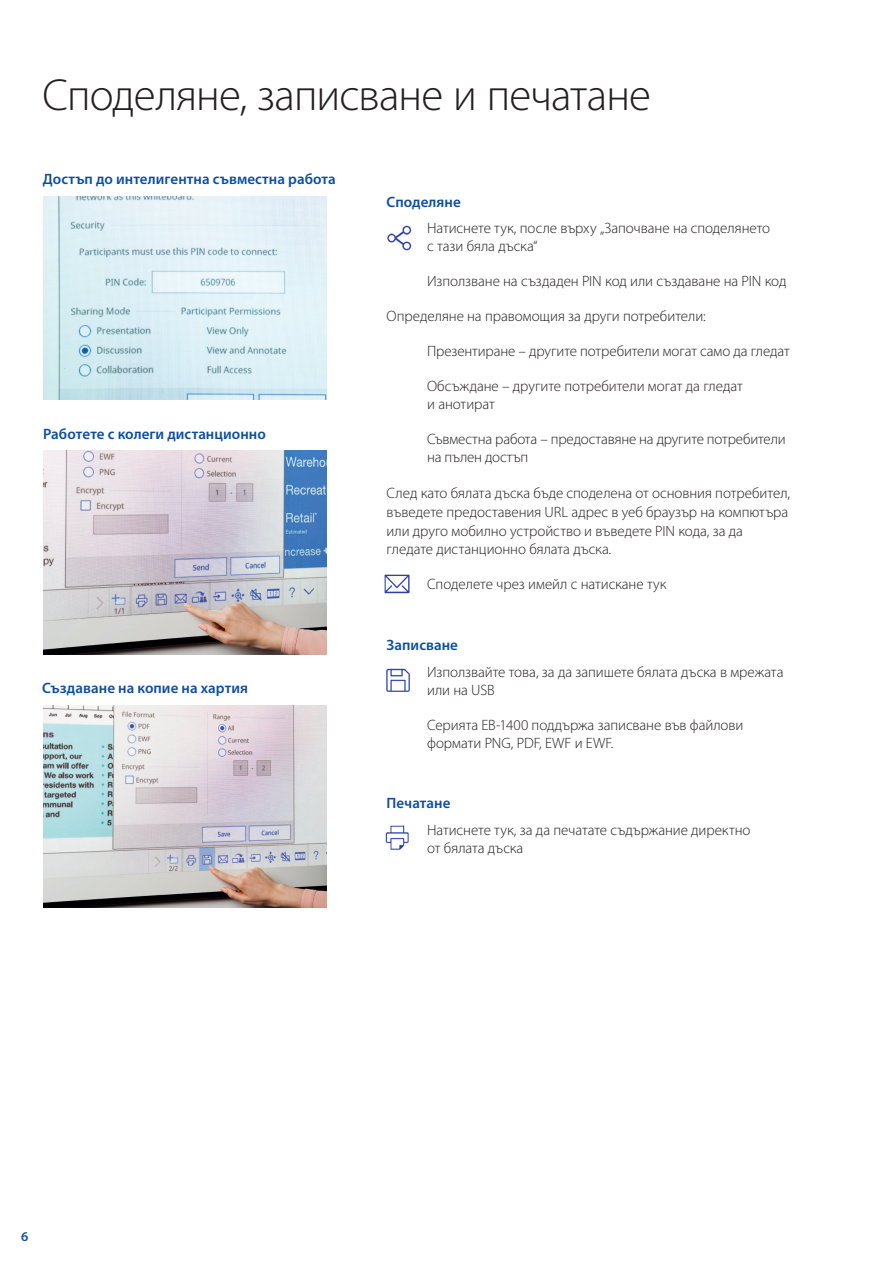
<style>
.page{position:relative;width:893px;height:1263px;background:#fff}
.page>*{position:absolute;margin:0;border:0;box-sizing:border-box;transform-origin:0 0}
.Page_title{font:300 45px "Myriad Pro";letter-spacing:-.02em;color:#231f20}
.Body__enlarged_for_t{font:300 15px/18px "Myriad Pro";letter-spacing:-.005em;color:#231f20}
.Subheads__enlarged_f{font:600 15px "Myriad Pro";letter-spacing:.005em;color:#0d4da1}
.Numbering_copy{font:600 15px "Myriad Pro";color:#0d4da1}
.t1{font:600 13.5px "Myriad Pro";color:#0d4da1}
</style>
<div class="page">
<img style="left:43px;top:451px;width:284px;height:203px">
<img style="left:43px;top:196px;width:284px;height:203px">
<img style="left:43px;top:705px;width:284px;height:203px">
<img style="left:387px;top:225px;width:25px;height:26px">
<img style="left:384px;top:574px;width:26px;height:20px">
<img style="left:386px;top:668px;width:24px;height:24px">
<img style="left:385px;top:825px;width:24px;height:25px">
<p class="Page_title" style="left:43px;top:68px;width:610px">Споделяне, записване и печатане</p>
<p class="Subheads__enlarged_f" style="left:43px;top:169px;width:294px">Достъп до интелигентна съвместна работа</p>
<p class="Subheads__enlarged_f" style="left:43px;top:424px;width:224px">Работете с колеги дистанционно</p>
<p class="Subheads__enlarged_f" style="left:42px;top:679px;width:207px">Създаване на копие на хартия</p>
<p class="Numbering_copy" style="left:387px;top:192px;width:76px">Споделяне</p>
<p class="Body__enlarged_for_t" style="left:427px;top:219px;width:344px">Натиснете тук, после върху „Започване на споделянето с тази бяла дъска“</p>
<p class="Body__enlarged_for_t" style="left:427px;top:272px;width:361px">Използване на създаден PIN код или създаване на PIN код</p>
<p class="Body__enlarged_for_t" style="left:387px;top:307px;width:320px">Определяне на правомощия за други потребители:</p>
<p class="Body__enlarged_for_t" style="left:427px;top:342px;width:364px">Презентиране – другите потребители могат само да гледат</p>
<p class="Body__enlarged_for_t" style="left:427px;top:377px;width:317px">Обсъждане – другите потребители могат да гледат и анотират</p>
<p class="Body__enlarged_for_t" style="left:427px;top:430px;width:360px">Съвместна работа – предоставяне на другите потребители на пълен достъп</p>
<p class="Body__enlarged_for_t" style="left:387px;top:484px;width:405px;line-height:18.8px">След като бялата дъска бъде споделена от основния потребител, въведете предоставения URL адрес в уеб браузър на компютъра или друго мобилно устройство и въведете PIN кода, за да гледате дистанционно бялата дъска.</p>
<p class="Body__enlarged_for_t" style="left:427px;top:575px;width:241px">Споделете чрез имейл с натискане тук</p>
<p class="Numbering_copy" style="left:387px;top:635px;width:73px">Записване</p>
<p class="Body__enlarged_for_t" style="left:427px;top:662px;width:358px">Използвайте това, за да запишете бялата дъска в мрежата или на USB</p>
<p class="Body__enlarged_for_t" style="left:427px;top:715px;width:318px">Серията EB-1400 поддържа записване във файлови формати PNG, PDF, EWF и EWF.</p>
<p class="Numbering_copy" style="left:387px;top:793px;width:65px">Печатане</p>
<p class="Body__enlarged_for_t" style="left:427px;top:820px;width:325px">Натиснете тук, за да печатате съдържание директно от бялата дъска</p>
<p class="t1" style="left:21px;top:1228px;width:9px">6</p>
</div>
